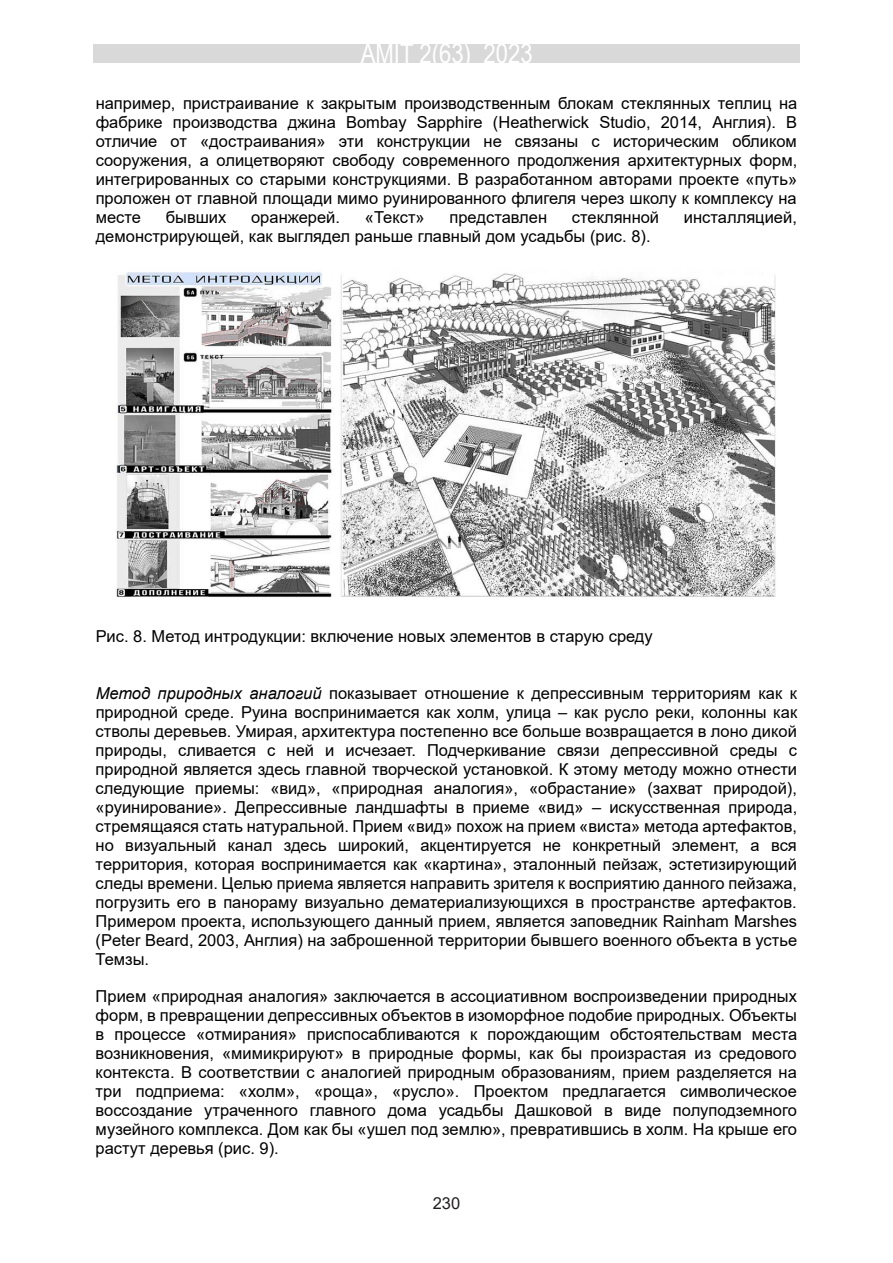
<style>
.page{position:relative;width:893px;height:1263px;background:#fff}
.page>*{position:absolute;margin:0;border:0;box-sizing:border-box;transform-origin:0 0}
.t1{font:27px "Arial Narrow";color:#fff}
.t2{font:16.5px/19px "Arial";color:#000;text-align:justify}
.t3{font:16.5px "Arial";color:#231f20}
.s1{font-style:italic}
</style>
<div class="page">
<div style="left:93px;top:44px;width:707px;height:19px;background:#d9d9d9"></div>
<img style="left:116px;top:272px;width:660px;height:325px">
<h1 class="t1" style="left:361px;top:34px;width:173px">AMIT 2(63) 2023</h1>
<p class="t2" style="left:96px;top:93px;width:703px">например, пристраивание к закрытым производственным блокам стеклянных теплиц на фабрике производства джина Bombay Sapphire (Heatherwick Studio, 2014, Англия). В отличие от «достраивания» эти конструкции не связаны с историческим обликом сооружения, а олицетворяют свободу современного продолжения архитектурных форм, интегрированных со старыми конструкциями. В разработанном авторами проекте «путь» проложен от главной площади мимо руинированного флигеля через школу к комплексу на месте</p>
<p class="t2" style="left:166px;top:207px;width:62px">бывших</p>
<p class="t2" style="left:251px;top:207px;width:90px">оранжерей.</p>
<p class="t2" style="left:365px;top:207px;width:61px">«Текст»</p>
<p class="t2" style="left:450px;top:207px;width:99px">представлен</p>
<p class="t2" style="left:572px;top:207px;width:89px">стеклянной</p>
<p class="t2" style="left:684px;top:207px;width:114px">инсталляцией,</p>
<p class="t2" style="left:96px;top:226px;width:556px">демонстрирующей, как выглядел раньше главный дом усадьбы (рис. 8).</p>
<p class="t2" style="left:96px;top:626px;width:559px">Рис. 8. Метод интродукции: включение новых элементов в старую среду</p>
<p class="t2" style="left:96px;top:683px;width:703px"><span class="s1">Метод природных аналогий</span> показывает отношение к депрессивным территориям как к природной среде. Руина воспринимается как холм, улица – как русло реки, колонны как стволы деревьев. Умирая, архитектура постепенно все больше возвращается в лоно дикой природы, сливается с ней и исчезает. Подчеркивание связи депрессивной среды с природной является здесь главной творческой установкой. К этому методу можно отнести следующие приемы: «вид», «природная аналогия», «обрастание» (захват природой), «руинирование». Депрессивные ландшафты в приеме «вид» – искусственная природа, стремящаяся стать натуральной. Прием «вид» похож на прием «виста» метода артефактов, но визуальный канал здесь широкий, акцентируется не конкретный элемент, а вся территория, которая воспринимается как «картина», эталонный пейзаж, эстетизирующий следы времени. Целью приема является направить зрителя к восприятию данного пейзажа, погрузить его в панораму визуально дематериализующихся в пространстве артефактов.<br>Примером проекта, использующего данный прием, является заповедник Rainham Marshes (Peter Beard, 2003, Англия) на заброшенной территории бывшего военного объекта в устье Темзы.</p>
<p class="t2" style="left:96px;top:987px;width:703px">Прием «природная аналогия» заключается в ассоциативном воспроизведении природных форм, в превращении депрессивных объектов в изоморфное подобие природных. Объекты в процессе «отмирания» приспосабливаются к порождающим обстоятельствам места возникновения, «мимикрируют» в природные формы, как бы произрастая из средового контекста. В соответствии с аналогией природным образованиям, прием разделяется на три подприема: «холм», «роща», «русло». Проектом предлагается символическое воссоздание утраченного главного дома усадьбы Дашковой в виде полуподземного музейного комплекса. Дом как бы «ушел под землю», превратившись в холм. На крыше его растут деревья (рис. 9).</p>
<p class="t3" style="left:433px;top:1191px;width:29px">230</p>
</div>
